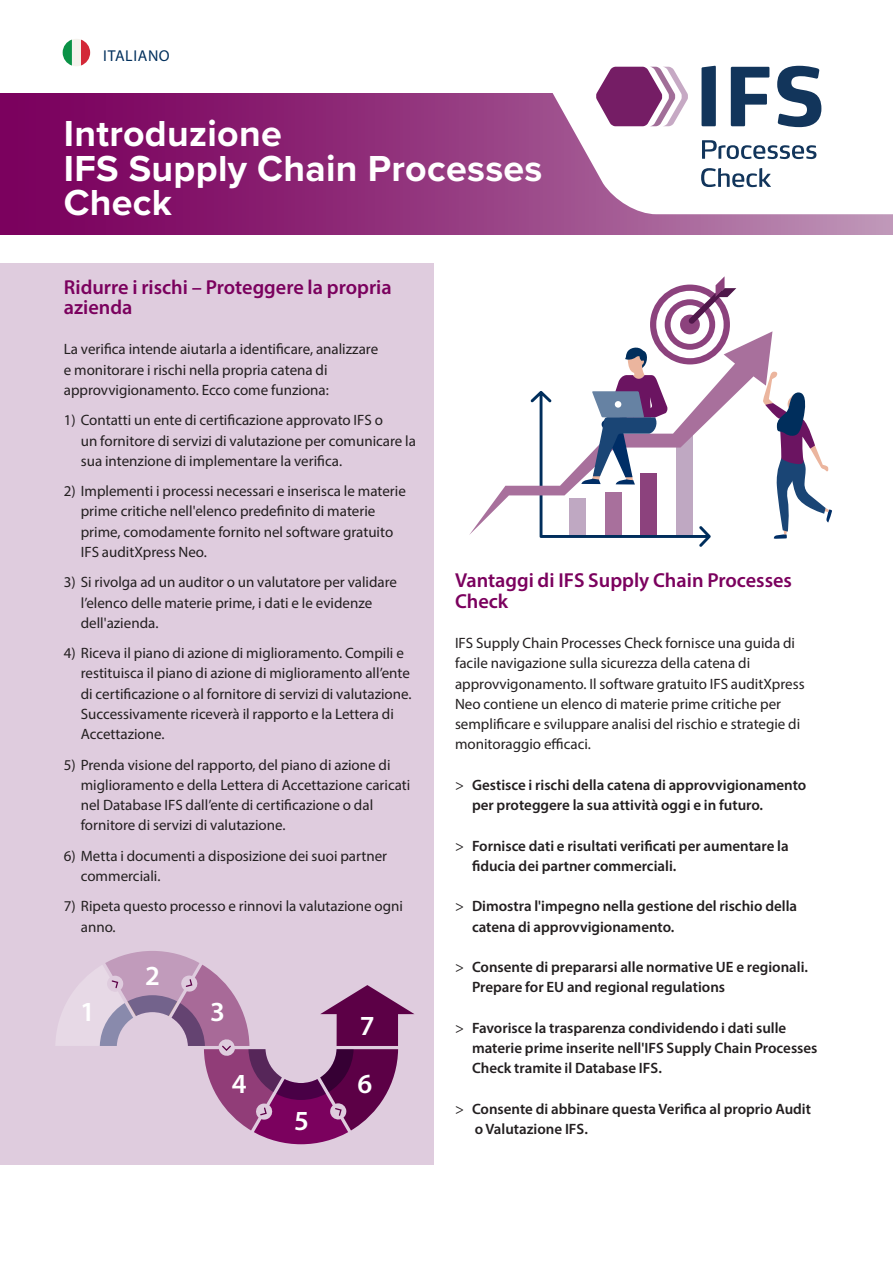
<style>
.page{position:relative;width:893px;height:1263px;background:#fff}
.page>*{position:absolute;margin:0;border:0;box-sizing:border-box;transform-origin:0 0}
.t1{font:700 37.5px/34.5px "Proxima Nova";letter-spacing:.01em;color:#fff}
.t2{font:600 27.75px "Myriad Pro";color:#fff}
.t3{font:600 20.25px/20.2px "Myriad Pro";color:#7b015e}
.t4{font:15.75px "Myriad Pro";letter-spacing:.04em;color:#002f5c}
.t5{font:15px/20.2px "Myriad Pro";color:#231f20}
.t6{font:600 15px/20.2px "Myriad Pro";color:#231f20}
.s1{font-weight:400}
</style>
<div class="page">
<div style="left:0;top:263px;width:434px;height:901px;background:#dfccde"></div>
<div style="left:0;top:94px;width:893px;height:141px;background:linear-gradient(to right,#740054,#bd92b6)"></div>
<svg style="left:460px;top:65px;width:433px;height:149px"></svg>
<svg style="left:596px;top:67px;width:92px;height:59px"></svg>
<svg style="left:701px;top:66px;width:120px;height:61px"></svg>
<svg style="left:701px;top:168px;width:70px;height:19px"></svg>
<svg style="left:702px;top:140px;width:114px;height:19px"></svg>
<svg style="left:56px;top:951px;width:358px;height:193px"></svg>
<svg style="left:772px;top:371px;width:60px;height:168px"></svg>
<svg style="left:469px;top:331px;width:303px;height:204px"></svg>
<svg style="left:531px;top:345px;width:180px;height:202px"></svg>
<div style="left:615px;top:401px;width:6px;height:7px;background:#fff;border-radius:50%"></div>
<div style="left:650px;top:285px;width:80px;height:79px;background:#8c427d;border-radius:50%"></div>
<div style="left:656px;top:291px;width:68px;height:67px;background:#fff;border-radius:50%"></div>
<svg style="left:665px;top:299px;width:50px;height:51px"></svg>
<div style="left:671px;top:305px;width:38px;height:39px;background:#fff;border-radius:50%"></div>
<div style="left:680px;top:315px;width:20px;height:19px;background:#8c427d;border-radius:50%"></div>
<svg style="left:688px;top:276px;width:48px;height:49px"></svg>
<svg style="left:63px;top:39px;width:27px;height:27px"></svg>
<p class="t4" style="left:103px;top:46px;width:68px">ITALIANO</p>
<h1 class="t1" style="left:64px;top:116px;width:480px">Introduzione<br>IFS Supply Chain Processes<br>Check</h1>
<h3 class="t3" style="left:64px;top:276px;width:329px">Ridurre i rischi – Proteggere la propria azienda</h3>
<p class="t5" style="left:64px;top:339px;width:316px">La verifica intende aiutarla a identificare, analizzare e monitorare i rischi nella propria catena di approvvigionamento. Ecco come funziona:</p>
<p class="t5" style="left:81px;top:410px;width:337px;text-indent:-17px">1) Contatti un ente di certificazione approvato IFS o<br>un fornitore di servizi di valutazione per comunicare la sua intenzione di implementare la verifica.</p>
<p class="t5" style="left:81px;top:481px;width:327px;text-indent:-17px">2) Implementi i processi necessari e inserisca le materie prime critiche nell'elenco predefinito di materie prime, comodamente fornito nel software gratuito IFS auditXpress Neo.</p>
<p class="t5" style="left:81px;top:572px;width:318px;text-indent:-17px">3) Si rivolga ad un auditor o un valutatore per validare l’elenco delle materie prime, i dati e le evidenze dell'azienda.</p>
<p class="t5" style="left:81px;top:643px;width:332px;text-indent:-17px">4) Riceva il piano di azione di miglioramento. Compili e restituisca il piano di azione di miglioramento all’ente di certificazione o al fornitore di servizi di valutazione.<br>Successivamente riceverà il rapporto e la Lettera di Accettazione.</p>
<p class="t5" style="left:81px;top:754px;width:331px;text-indent:-17px">5) Prenda visione del rapporto, del piano di azione di miglioramento e della Lettera di Accettazione caricati nel Database IFS dall’ente di certificazione o dal fornitore di servizi di valutazione.</p>
<p class="t5" style="left:81px;top:845px;width:308px;text-indent:-17px">6) Metta i documenti a disposizione dei suoi partner commerciali.</p>
<p class="t5" style="left:81px;top:896px;width:324px;text-indent:-17px">7) Ripeta questo processo e rinnovi la valutazione ogni anno.</p>
<h2 class="t2" style="left:80px;top:994px;width:16px">1</h2>
<h2 class="t2" style="left:145px;top:958px;width:16px">2</h2>
<h2 class="t2" style="left:210px;top:994px;width:16px">3</h2>
<h2 class="t2" style="left:360px;top:1008px;width:16px">7</h2>
<h2 class="t2" style="left:232px;top:1066px;width:16px">4</h2>
<h2 class="t2" style="left:357px;top:1066px;width:16px">6</h2>
<h2 class="t2" style="left:294px;top:1103px;width:16px">5</h2>
<h3 class="t3" style="left:455px;top:570px;width:339px">Vantaggi di IFS Supply Chain Processes<br>Check</h3>
<p class="t5" style="left:455px;top:633px;width:351px">IFS Supply Chain Processes Check fornisce una guida di facile navigazione sulla sicurezza della catena di approvvigonamento. Il software gratuito IFS auditXpress Neo contiene un elenco di materie prime critiche per semplificare e sviluppare analisi del rischio e strategie di monitoraggio efficaci.</p>
<p class="t6" style="left:472px;top:774px;width:336px;text-indent:-17px"><span class="s1">&gt;</span> Gestisce i rischi della catena di approvvigionamento per proteggere la sua attività oggi e in futuro.</p>
<p class="t6" style="left:472px;top:835px;width:318px;text-indent:-17px"><span class="s1">&gt;</span> Fornisce dati e risultati verificati per aumentare la fiducia dei partner commerciali.</p>
<p class="t6" style="left:472px;top:896px;width:327px;text-indent:-17px"><span class="s1">&gt;</span> Dimostra l'impegno nella gestione del rischio della catena di approvvigionamento.</p>
<p class="t6" style="left:472px;top:956px;width:338px;text-indent:-17px"><span class="s1">&gt;</span> Consente di prepararsi alle normative UE e regionali.<br>Prepare for EU and regional regulations</p>
<p class="t6" style="left:472px;top:1017px;width:347px;text-indent:-17px"><span class="s1">&gt;</span> Favorisce la trasparenza condividendo i dati sulle materie prime inserite nell'IFS Supply Chain Processes<br>Check tramite il Database IFS.</p>
<p class="t6" style="left:475px;top:1098px;width:338px;text-indent:-20px"><span class="s1">&gt;</span> Consente di abbinare questa Verifica al proprio Audit o Valutazione IFS.</p>
</div>
